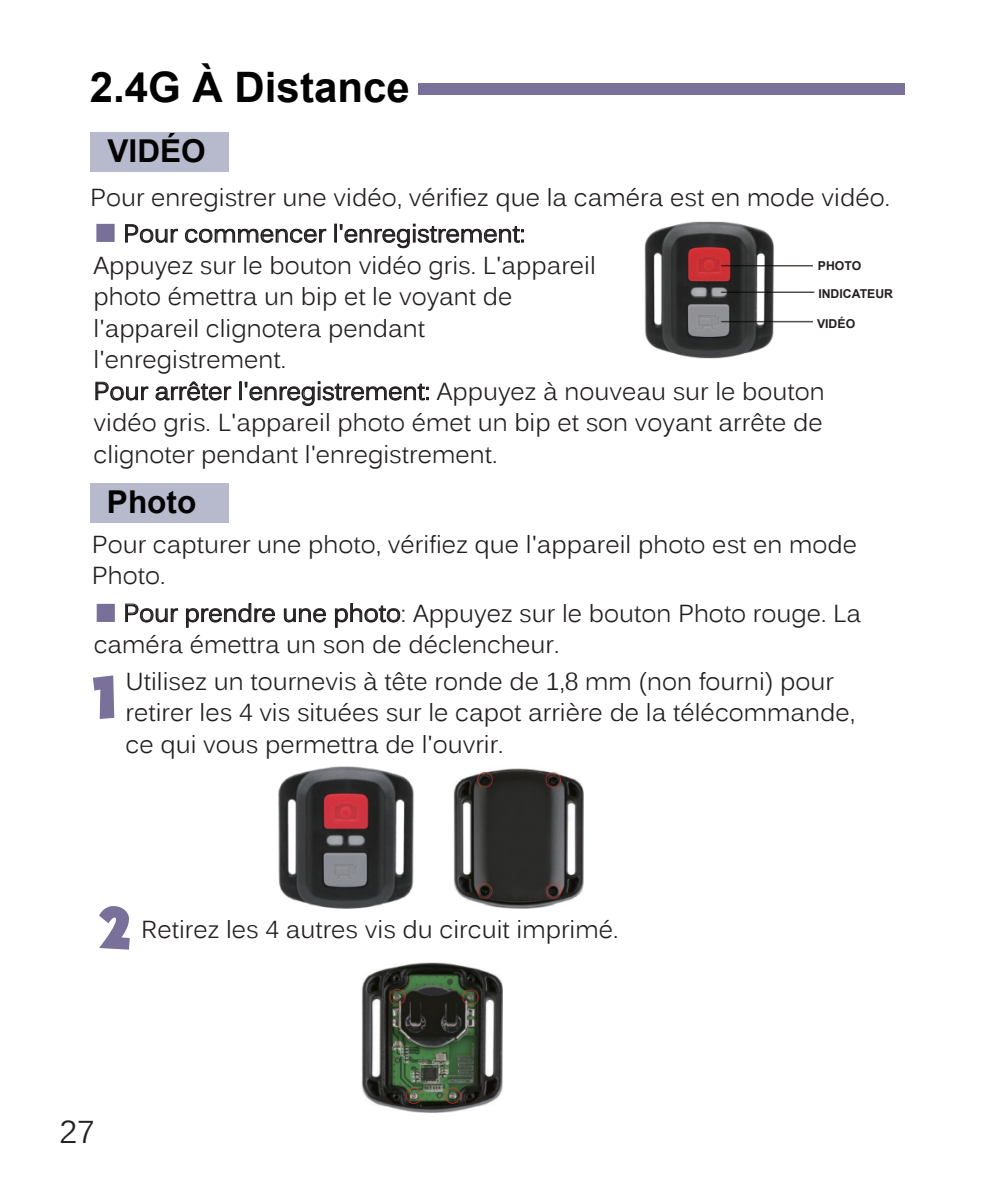
<style>
.page{position:relative;width:993px;height:1191px;background:#fff}
.page>*{position:absolute;margin:0;border:0;box-sizing:border-box;transform-origin:0 0}
.t1{font:61.25px "Kartooni";color:#79719a}
.t2{font:700 42px "Arial";color:#030303}
.t3{font:700 31.5px "Arial";color:#030303}
.t4{font:31.5px "Kalinga";color:#231f20}
.t5{font:24.5px/31.5px "Kalinga";color:#231f20}
.t6{font:700 12.25px "Arial";color:#231f20}
.s1{font-family:"Adobe Song Std";font-weight:300;color:#79709a}
</style>
<div class="page">
<img style="left:278px;top:766px;width:306px;height:143px">
<div style="left:91px;top:132px;width:138px;height:40px;background:#b7b9cc"></div>
<div style="left:418px;top:84px;width:486px;height:11px;background:#79719a"></div>
<svg style="left:125px;top:224px;width:53px;height:19px"></svg>
<svg style="left:185px;top:228px;width:142px;height:15px"></svg>
<div style="left:334px;top:224px;width:3px;height:19px;border:1px solid #231f20"></div>
<svg style="left:339px;top:224px;width:185px;height:25px"></svg>
<svg style="left:95px;top:381px;width:54px;height:20px"></svg>
<svg style="left:155px;top:381px;width:77px;height:20px"></svg>
<div style="left:239px;top:381px;width:3px;height:19px;border:1px solid #231f20"></div>
<svg style="left:244px;top:381px;width:185px;height:25px"></svg>
<svg style="left:125px;top:603px;width:53px;height:20px"></svg>
<svg style="left:185px;top:603px;width:90px;height:25px"></svg>
<svg style="left:283px;top:608px;width:43px;height:15px"></svg>
<svg style="left:334px;top:603px;width:67px;height:25px"></svg>
<div style="left:90px;top:483px;width:138px;height:40px;background:#b7b9cc"></div>
<img style="left:361px;top:962px;width:141px;height:150px">
<img style="left:644px;top:222px;width:170px;height:136px">
<h2 class="t2" style="left:90px;top:58px;width:321px">2.4G À Distance</h2>
<p class="t3" style="left:107px;top:129px;width:100px">VIDÉO</p>
<p class="t5" style="left:90px;top:183px;width:801px">Pour enregistrer une vidéo, vérifiez que la caméra est en mode vidéo.</p>
<p class="t5" style="left:94px;top:218px;width:732px"><span class="s1">■</span> Pour commencer l'enregistrement:<br>Appuyez sur le bouton vidéo gris. L'appareil<br>photo émettra un bip et le voyant de<br>l'appareil clignotera pendant<br>l'enregistrement.<br>Pour arrêter l'enregistrement: Appuyez à nouveau sur le bouton vidéo gris. L'appareil photo émet un bip et son voyant arrête de clignoter pendant l'enregistrement.</p>
<p class="t6" style="left:817px;top:257px;width:45px">PHOTO</p>
<p class="t6" style="left:818px;top:284px;width:76px">INDICATEUR</p>
<p class="t6" style="left:816px;top:315px;width:40px">VIDÉO</p>
<p class="t3" style="left:107px;top:480px;width:91px">Photo</p>
<p class="t5" style="left:92px;top:529px;width:766px">Pour capturer une photo, vérifiez que l'appareil photo est en mode<br>Photo.</p>
<p class="t5" style="left:94px;top:598px;width:768px"><span class="s1">■</span> Pour prendre une photo: Appuyez sur le bouton Photo rouge. La caméra émettra un son de déclencheur.</p>
<h1 class="t1" style="left:90px;top:668px;width:28px">1</h1>
<p class="t5" style="left:125px;top:666px;width:731px">Utilisez un tournevis à tête ronde de 1,8 mm (non fourni) pour retirer les 4 vis situées sur le capot arrière de la télécommande, ce qui vous permettra de l'ouvrir.</p>
<h1 class="t1" style="left:96px;top:898px;width:36px">2</h1>
<p class="t5" style="left:141px;top:914px;width:478px">Retirez les 4 autres vis du circuit imprimé.</p>
<p class="t4" style="left:59px;top:1111px;width:37px">27</p>
</div>
